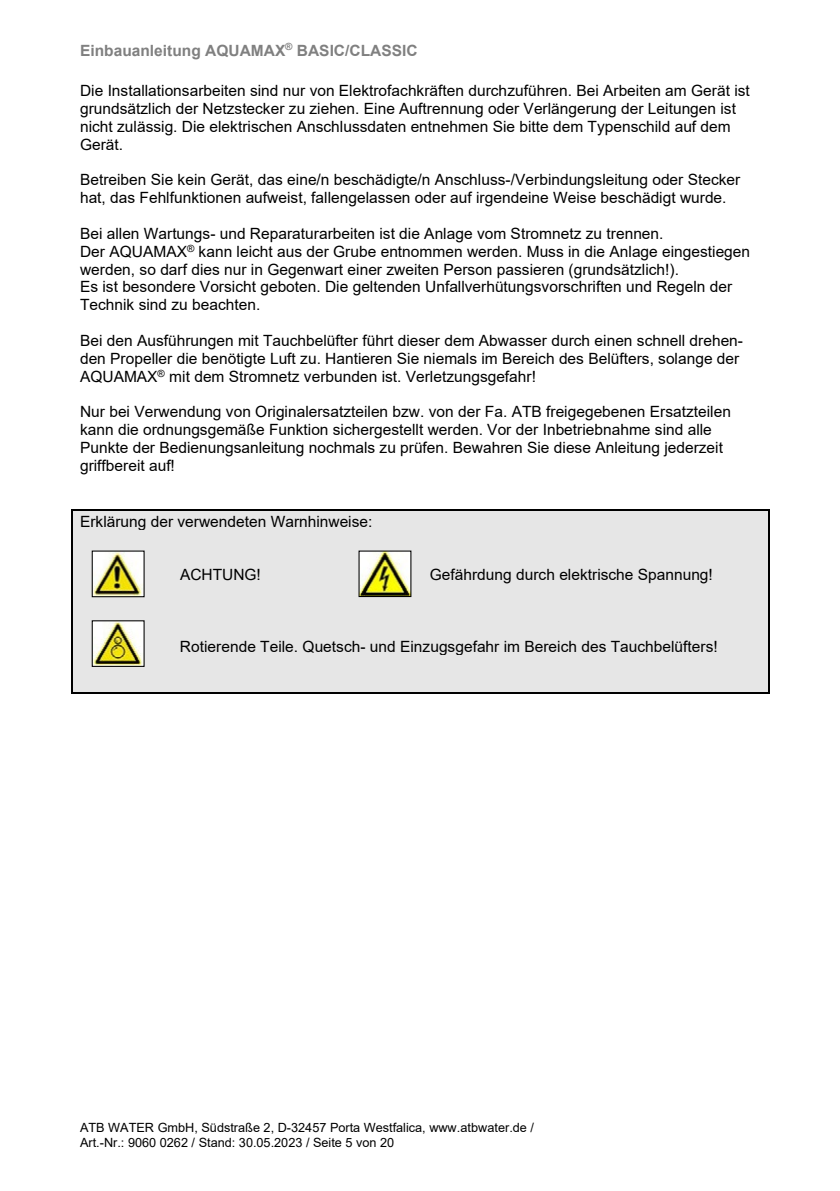
<style>
.page{position:relative;width:840px;height:1191px;background:#fff}
.page>*{position:absolute;margin:0;border:0;box-sizing:border-box;transform-origin:0 0}
.t1{font:15.4px/17.8px "Arial";color:#000}
.t2{font:700 15.4px "Arial";color:#808080}
.t3{font:12.6px/14.6px "Arial";color:#000}
</style>
<div class="page">
<div style="left:72px;top:511px;width:695px;height:19px;background:#e6e6e6"></div>
<hr style="left:71px;top:510px;width:697px;height:1px;background:#000">
<div style="left:72px;top:530px;width:695px;height:18px;background:#e6e6e6"></div>
<div style="left:72px;top:548px;width:695px;height:18px;background:#e6e6e6"></div>
<div style="left:72px;top:566px;width:695px;height:17px;background:#e6e6e6"></div>
<div style="left:72px;top:583px;width:695px;height:18px;background:#e6e6e6"></div>
<div style="left:72px;top:601px;width:695px;height:18px;background:#e6e6e6"></div>
<div style="left:72px;top:619px;width:695px;height:18px;background:#e6e6e6"></div>
<div style="left:72px;top:637px;width:695px;height:18px;background:#e6e6e6"></div>
<div style="left:72px;top:655px;width:695px;height:18px;background:#e6e6e6"></div>
<div style="left:72px;top:673px;width:695px;height:19px;background:#e6e6e6"></div>
<hr style="left:71px;top:692px;width:697px;height:1px;background:#000">
<svg style="left:71px;top:511px;width:1px;height:181px"></svg>
<svg style="left:767px;top:511px;width:1px;height:181px"></svg>
<img style="left:360px;top:552px;width:49px;height:43px">
<img style="left:94px;top:552px;width:48px;height:43px">
<div style="left:92px;top:550px;width:52px;height:47px;border:1px solid #000"></div>
<img style="left:94px;top:622px;width:48px;height:43px">
<div style="left:92px;top:620px;width:52px;height:47px;border:1px solid #000"></div>
<p class="t2" style="left:80px;top:40px;width:339px">Einbauanleitung AQUAMAX<sup>®</sup> BASIC/CLASSIC</p>
<p class="t1" style="left:80px;top:82px;width:671px">Die Installationsarbeiten sind nur von Elektrofachkräften durchzuführen. Bei Arbeiten am Gerät ist grundsätzlich der Netzstecker zu ziehen. Eine Auftrennung oder Verlängerung der Leitungen ist nicht zulässig. Die elektrischen Anschlussdaten entnehmen Sie bitte dem Typenschild auf dem Gerät.</p>
<p class="t1" style="left:80px;top:171px;width:661px">Betreiben Sie kein Gerät, das eine/n beschädigte/n Anschluss-/Verbindungsleitung oder Stecker hat, das Fehlfunktionen aufweist, fallengelassen oder auf irgendeine Weise beschädigt wurde.</p>
<p class="t1" style="left:80px;top:224px;width:671px">Bei allen Wartungs- und Reparaturarbeiten ist die Anlage vom Stromnetz zu trennen.<br>Der AQUAMAX<sup>®</sup> kann leicht aus der Grube entnommen werden. Muss in die Anlage eingestiegen werden, so darf dies nur in Gegenwart einer zweiten Person passieren (grundsätzlich!).<br>Es ist besondere Vorsicht geboten. Die geltenden Unfallverhütungsvorschriften und Regeln der Technik sind zu beachten.</p>
<p class="t1" style="left:80px;top:331px;width:664px">Bei den Ausführungen mit Tauchbelüfter führt dieser dem Abwasser durch einen schnell drehen&shy;den Propeller die benötigte Luft zu. Hantieren Sie niemals im Bereich des Belüfters, solange der<br>AQUAMAX<sup>®</sup> mit dem Stromnetz verbunden ist. Verletzungsgefahr!</p>
<p class="t1" style="left:80px;top:403px;width:652px">Nur bei Verwendung von Originalersatzteilen bzw. von der Fa. ATB freigegebenen Ersatzteilen kann die ordnungsgemäße Funktion sichergestellt werden. Vor der Inbetriebnahme sind alle Punkte der Bedienungsanleitung nochmals zu prüfen. Bewahren Sie diese Anleitung jederzeit griffbereit auf!</p>
<p class="t1" style="left:80px;top:512px;width:294px">Erklärung der verwendeten Warnhinweise:</p>
<p class="t1" style="left:180px;top:566px;width:82px">ACHTUNG!</p>
<p class="t1" style="left:429px;top:566px;width:284px">Gefährdung durch elektrische Spannung!</p>
<p class="t1" style="left:180px;top:637px;width:539px">Rotierende Teile. Quetsch- und Einzugsgefahr im Bereich des Tauchbelüfters!</p>
<p class="t3" style="left:80px;top:1120px;width:455px">ATB WATER GmbH, Südstraße 2, D-32457 Porta Westfalica, www.atbwater.de /<br>Art.-Nr.: 9060 0262 / Stand: 30.05.2023 / Seite 5 von 20</p>
</div>
